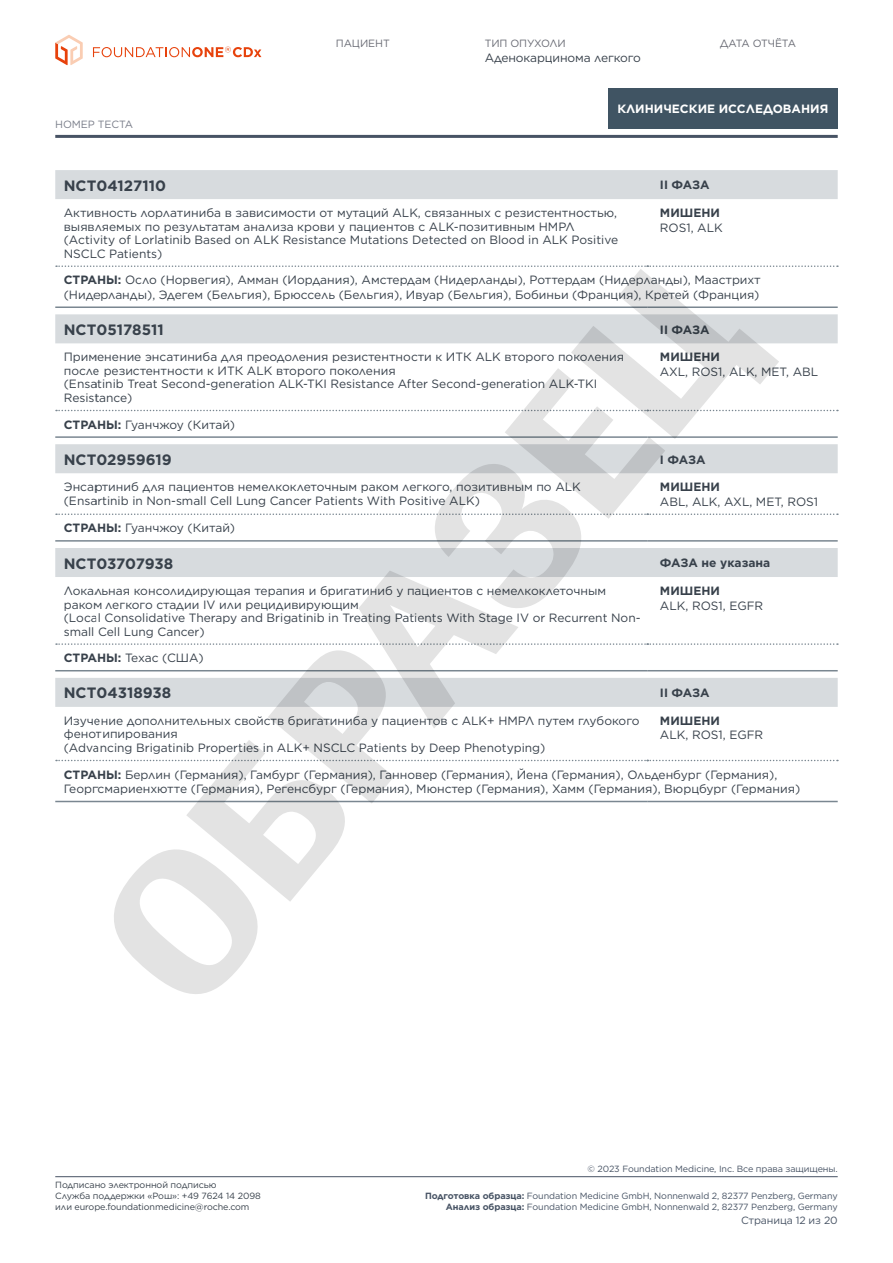
<style>
.page{position:relative;width:893px;height:1263px;background:#fff}
.page>*{position:absolute;margin:0;border:0;box-sizing:border-box;transform-origin:0 0}
.t1{font:700 15px "Gotham";color:#38414b}
.t2{font:12px/13.5px "Gotham";color:#38414b}
.t3{font:700 12px "Gotham";color:#38414b}
.t4{font:700 12px "Gotham";color:#fff}
.t5{font:10.5px "Gotham";letter-spacing:-.01em;color:#696b74}
.t6{font:10.5px "Gotham";letter-spacing:-.01em;color:#475364}
.t7{font:10.5px "Gotham";letter-spacing:-.04em;color:#696b74}
.t8{font:10.5px "Gotham";letter-spacing:-.01em;color:#797d89}
.t9{font:9px/10.5px "Gotham";letter-spacing:-.01em;color:#475364;text-align:right}
.t10{font:9px/10.8px "Gotham";letter-spacing:-.01em;color:#38414b}
.s1{font-weight:700}
</style>
<div class="page">
<hr style="left:55px;top:1176px;width:783px;height:1px;background:#475364">
<svg style="left:55px;top:35px;width:28px;height:30px"></svg>
<svg style="left:93px;top:47px;width:168px;height:10px"></svg>
<div style="left:608px;top:88px;width:230px;height:40px;background:#405463"></div>
<hr style="left:55px;top:135px;width:783px;height:3px;background:#475364">
<div style="left:55px;top:170px;width:783px;height:29px;background:#d7dbde"></div>
<svg style="left:56px;top:265px;width:782px;height:2px"></svg>
<hr style="left:55px;top:306px;width:592px;height:2px;background:#7a8791">
<hr style="left:647px;top:306px;width:191px;height:2px;background:#7a8791">
<div style="left:55px;top:314px;width:783px;height:29px;background:#d7dbde"></div>
<svg style="left:56px;top:410px;width:782px;height:1px"></svg>
<hr style="left:55px;top:436px;width:592px;height:2px;background:#7a8791">
<hr style="left:647px;top:436px;width:191px;height:2px;background:#7a8791">
<div style="left:55px;top:444px;width:783px;height:29px;background:#d7dbde"></div>
<svg style="left:56px;top:513px;width:782px;height:2px"></svg>
<hr style="left:55px;top:540px;width:592px;height:2px;background:#7a8791">
<hr style="left:647px;top:540px;width:191px;height:2px;background:#7a8791">
<div style="left:55px;top:548px;width:783px;height:29px;background:#d7dbde"></div>
<svg style="left:56px;top:643px;width:782px;height:2px"></svg>
<hr style="left:55px;top:670px;width:592px;height:1px;background:#7a8791">
<hr style="left:647px;top:670px;width:191px;height:1px;background:#7a8791">
<div style="left:55px;top:678px;width:783px;height:29px;background:#d7dbde"></div>
<svg style="left:56px;top:760px;width:782px;height:1px"></svg>
<hr style="left:55px;top:801px;width:592px;height:1px;background:#7a8791">
<hr style="left:647px;top:801px;width:191px;height:1px;background:#7a8791">
<svg style="left:96px;top:269px;width:683px;height:725px"></svg>
<p class="t5" style="left:336px;top:37px;width:55px">ПАЦИЕНТ</p>
<p class="t5" style="left:485px;top:37px;width:83px">ТИП ОПУХОЛИ</p>
<p class="t2" style="left:485px;top:50px;width:158px">Аденокарцинома легкого</p>
<p class="t7" style="left:720px;top:37px;width:78px">ДАТА ОТЧЁТА</p>
<p class="t8" style="left:55px;top:118px;width:79px">НОМЕР ТЕСТА</p>
<p class="t4" style="left:617px;top:101px;width:212px">КЛИНИЧЕСКИЕ ИССЛЕДОВАНИЯ</p>
<p class="t1" style="left:64px;top:175px;width:104px">NCT04127110</p>
<p class="t3" style="left:660px;top:177px;width:51px">II ФАЗА</p>
<p class="t2" style="left:64px;top:206px;width:556px">Активность лорлатиниба в зависимости от мутаций ALK, связанных с резистентностью, выявляемых по результатам анализа крови у пациентов с ALK-позитивным НМРЛ (Activity of Lorlatinib Based on ALK Resistance Mutations Detected on Blood in ALK Positive NSCLC Patients)</p>
<p class="t3" style="left:660px;top:205px;width:62px">МИШЕНИ</p>
<p class="t2" style="left:660px;top:220px;width:64px">ROS1, ALK</p>
<p class="t2" style="left:64px;top:273px;width:699px;line-height:14.4px"><span class="s1">СТРАНЫ:</span> Осло (Норвегия), Амман (Иордания), Амстердам (Нидерланды), Роттердам (Нидерланды), Маастрихт (Нидерланды), Эдегем (Бельгия), Брюссель (Бельгия), Ивуар (Бельгия), Бобиньи (Франция), Кретей (Франция)</p>
<p class="t1" style="left:64px;top:320px;width:102px">NCT05178511</p>
<p class="t3" style="left:660px;top:321px;width:51px">II ФАЗА</p>
<p class="t2" style="left:64px;top:350px;width:562px">Применение энсатиниба для преодоления резистентности к ИТК ALK второго поколения после резистентности к ИТК ALK второго поколения<br>(Ensatinib Treat Second-generation ALK-TKI Resistance After Second-generation ALK-TKI Resistance)</p>
<p class="t3" style="left:660px;top:349px;width:62px">МИШЕНИ</p>
<p class="t2" style="left:660px;top:365px;width:160px">AXL, ROS1, ALK, MET, ABL</p>
<p class="t2" style="left:64px;top:417px;width:173px"><span class="s1">СТРАНЫ:</span> Гуанчжоу (Китай)</p>
<p class="t1" style="left:64px;top:449px;width:109px">NCT02959619</p>
<p class="t3" style="left:660px;top:451px;width:47px">I ФАЗА</p>
<p class="t2" style="left:64px;top:480px;width:518px">Энсартиниб для пациентов немелкоклеточным раком легкого, позитивным по ALK (Ensartinib in Non-small Cell Lung Cancer Patients With Positive ALK)</p>
<p class="t3" style="left:660px;top:479px;width:62px">МИШЕНИ</p>
<p class="t2" style="left:660px;top:494px;width:160px">ABL, ALK, AXL, MET, ROS1</p>
<p class="t2" style="left:64px;top:521px;width:173px"><span class="s1">СТРАНЫ:</span> Гуанчжоу (Китай)</p>
<p class="t1" style="left:64px;top:553px;width:111px">NCT03707938</p>
<p class="t3" style="left:660px;top:555px;width:112px">ФАЗА не указана</p>
<p class="t2" style="left:64px;top:584px;width:578px">Локальная консолидирующая терапия и бригатиниб у пациентов с немелкоклеточным раком легкого стадии IV или рецидивирующим<br>(Local Consolidative Therapy and Brigatinib in Treating Patients With Stage IV or Recurrent Non&shy;small Cell Lung Cancer)</p>
<p class="t3" style="left:660px;top:583px;width:62px">МИШЕНИ</p>
<p class="t2" style="left:660px;top:598px;width:105px">ALK, ROS1, EGFR</p>
<p class="t2" style="left:64px;top:651px;width:142px"><span class="s1">СТРАНЫ:</span> Техас (США)</p>
<p class="t1" style="left:64px;top:683px;width:109px">NCT04318938</p>
<p class="t3" style="left:660px;top:685px;width:51px">II ФАЗА</p>
<p class="t2" style="left:64px;top:714px;width:577px">Изучение дополнительных свойств бригатиниба у пациентов с ALK+ НМРЛ путем глубокого фенотипирования<br>(Advancing Brigatinib Properties in ALK+ NSCLC Patients by Deep Phenotyping)</p>
<p class="t3" style="left:660px;top:713px;width:62px">МИШЕНИ</p>
<p class="t2" style="left:660px;top:728px;width:105px">ALK, ROS1, EGFR</p>
<p class="t2" style="left:64px;top:767px;width:738px;line-height:14.4px"><span class="s1">СТРАНЫ:</span> Берлин (Германия), Гамбург (Германия), Ганновер (Германия), Йена (Германия), Ольденбург (Германия),<br>Георгсмариенхютте (Германия), Регенсбург (Германия), Мюнстер (Германия), Хамм (Германия), Вюрцбург (Германия)</p>
<p class="t10" style="left:55px;top:1179px;width:207px">Подписано электронной подписью<br>Служба поддержки «Рош»: +49 7624 14 2098 или europe.foundationmedicine@roche.com</p>
<p class="t9" style="left:587px;top:1163px;width:252px">© 2023 Foundation Medicine, Inc. Все права защищены.</p>
<p class="t9" style="left:425px;top:1191px;width:414px"><span class="s1">Подготовка образца:</span> Foundation Medicine GmbH, Nonnenwald 2, 82377 Penzberg, Germany<br><span class="s1">Анализ образца:</span> Foundation Medicine GmbH, Nonnenwald 2, 82377 Penzberg, Germany</p>
<p class="t6" style="left:741px;top:1214px;width:98px">Страница 12 из 20</p>
</div>
